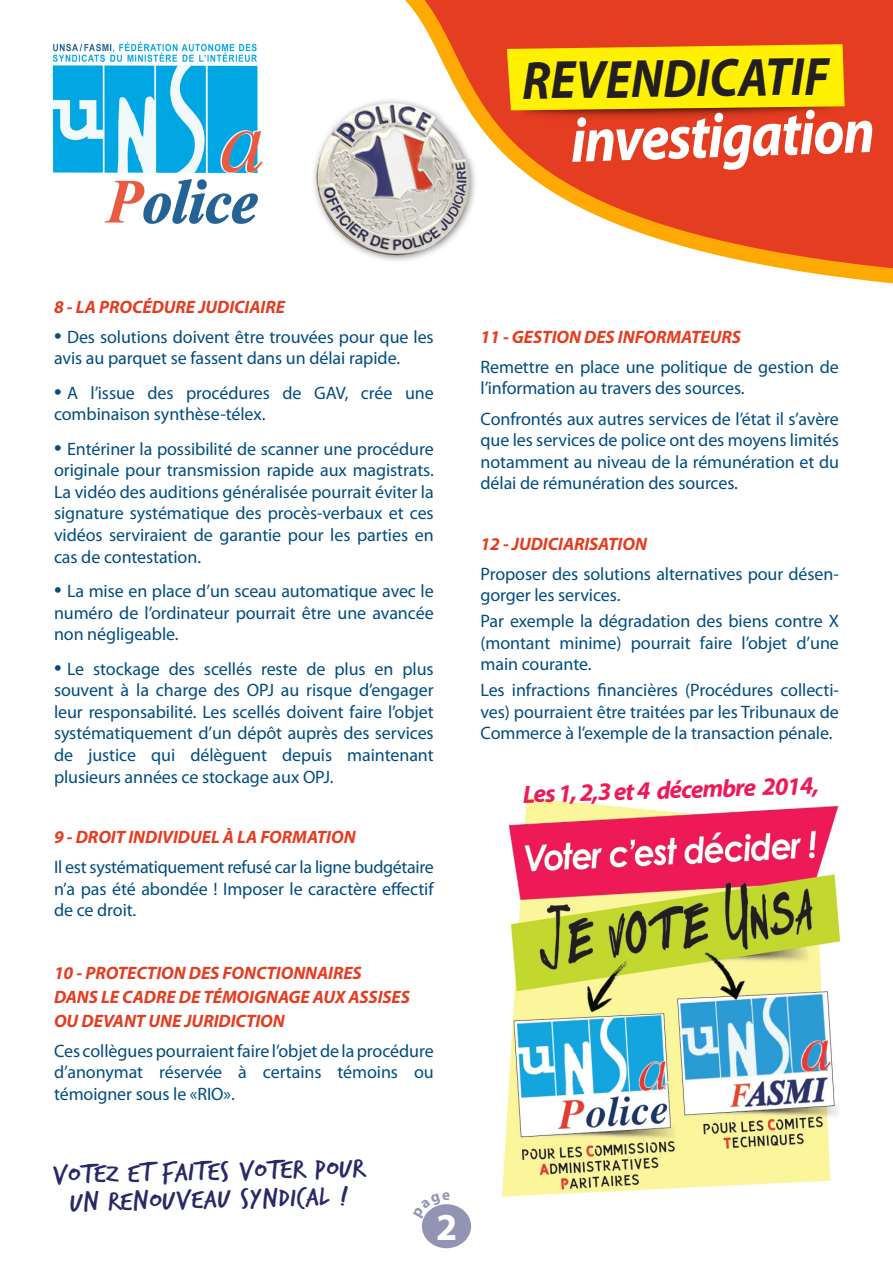
<style>
.page{position:relative;width:893px;height:1263px;background:#fff}
.page>*{position:absolute;margin:0;border:0;box-sizing:border-box;transform-origin:0 0}
.t1{font:italic 700 63px "Myriad Pro";color:#fff;scale:.89 1}
.t2{font:italic 700 54px "Myriad Pro";color:#231f20;scale:.9 1}
.t3{font:700 38.25px "Myriad Pro";color:#fff}
.t4{font:27.9px/27.8px "Trash Hand";color:#282968;text-align:center;scale:1.16 1}
.t5{font:italic 700 25.05px "Myriad Pro";color:#ee1a57}
.t6{font:18px/21.6px "Myriad Pro";letter-spacing:-.005em;color:#004d81;text-align:justify}
.t7{font:italic 700 18px/24px "Myriad Pro";letter-spacing:-.005em;color:#e53d21}
.s1{font-size:27px}
</style>
<div class="page">
<img style="left:501px;top:797px;width:340px;height:400px">
<div style="left:422px;top:1204px;width:49px;height:44px;background:#9394b3;border-radius:50%"></div>
<svg style="left:405px;top:0;width:488px;height:284px"></svg>
<img style="left:516px;top:110px;width:325px;height:12px">
<svg style="left:507px;top:44px;width:338px;height:66px;background:#fbe303"></svg>
<img style="left:314px;top:85px;width:179px;height:187px">
<img style="left:52px;top:41px;width:211px;height:183px">
<svg style="left:423px;top:1204px;width:27px;height:15px"></svg>
<p class="t2" style="left:522px;top:46px;width:342px;rotate:-1deg">REVENDICATIF</p>
<p class="t1" style="left:569px;top:100px;width:343px;rotate:-2deg">investigation</p>
<p class="t7" style="left:54px;top:294px;width:233px">8 - LA PROCÉDURE JUDICIAIRE</p>
<p class="t6" style="left:54px;top:326px;width:381px"><span class="s1">•</span> Des solutions doivent être trouvées pour que les avis au parquet se fassent dans un délai rapide.</p>
<p class="t6" style="left:54px;top:381px;width:381px"><span class="s1">•</span> A l’issue des procédures de GAV, crée une combinaison synthèse-télex.</p>
<p class="t6" style="left:54px;top:437px;width:381px"><span class="s1">•</span> Entériner la possibilité de scanner une procédure originale pour transmission rapide aux magistrats.<br>La vidéo des auditions généralisée pourrait éviter la signature systématique des procès-verbaux et ces vidéos serviraient de garantie pour les parties en cas de contestation.</p>
<p class="t6" style="left:54px;top:580px;width:381px"><span class="s1">•</span> La mise en place d’un sceau automatique avec le numéro de l’ordinateur pourrait être une avancée non négligeable.</p>
<p class="t6" style="left:54px;top:657px;width:381px"><span class="s1">•</span> Le stockage des scellés reste de plus en plus souvent à la charge des OPJ au risque d’engager leur responsabilité. Les scellés doivent faire l’objet systématiquement d’un dépôt auprès des services de justice qui délèguent depuis maintenant plusieurs années ce stockage aux OPJ.</p>
<p class="t7" style="left:54px;top:824px;width:303px">9 - DROIT INDIVIDUEL À LA FORMATION</p>
<p class="t6" style="left:54px;top:856px;width:381px">Il est systématiquement refusé car la ligne budgétaire n’a pas été abondée ! Imposer le caractère effectif de ce droit.</p>
<p class="t7" style="left:54px;top:960px;width:358px">10 - PROTECTION DES FONCTIONNAIRES<br>DANS LE CADRE DE TÉMOIGNAGE AUX ASSISES<br>OU DEVANT UNE JURIDICTION</p>
<p class="t6" style="left:54px;top:1040px;width:381px">Ces collègues pourraient faire l’objet de la procédure d’anonymat réservée à certains témoins ou témoigner sous le «RIO».</p>
<p class="t4" style="left:52px;top:1161px;width:270px;rotate:-1deg">Votez et faites voteR pour un renouveau syndical !</p>
<h3 class="t3" style="left:436px;top:1202px;width:23px">2</h3>
<p class="t7" style="left:480px;top:324px;width:262px">11 - GESTION DES INFORMATEURS</p>
<p class="t6" style="left:480px;top:356px;width:360px">Remettre en place une politique de gestion de l’information au travers des sources.</p>
<p class="t6" style="left:480px;top:407px;width:360px">Confrontés aux autres services de l’état il s’avère que les services de police ont des moyens limités notamment au niveau de la rémunération et du délai de rémunération des sources.</p>
<p class="t7" style="left:480px;top:531px;width:168px">12 - JUDICIARISATION</p>
<p class="t6" style="left:480px;top:562px;width:360px">Proposer des solutions alternatives pour désen&shy;gorger les services.</p>
<p class="t6" style="left:480px;top:610px;width:360px">Par exemple la dégradation des biens contre X (montant minime) pourrait faire l’objet d’une main courante.</p>
<p class="t6" style="left:480px;top:679px;width:360px">Les infractions financières (Procédures collecti&shy;ves) pourraient être traitées par les Tribunaux de Commerce à l’exemple de la transaction pénale.</p>
<p class="t5" style="left:522px;top:779px;width:298px;rotate:-2deg">Les 1, 2,3 et 4 décembre 2014,</p>
</div>
